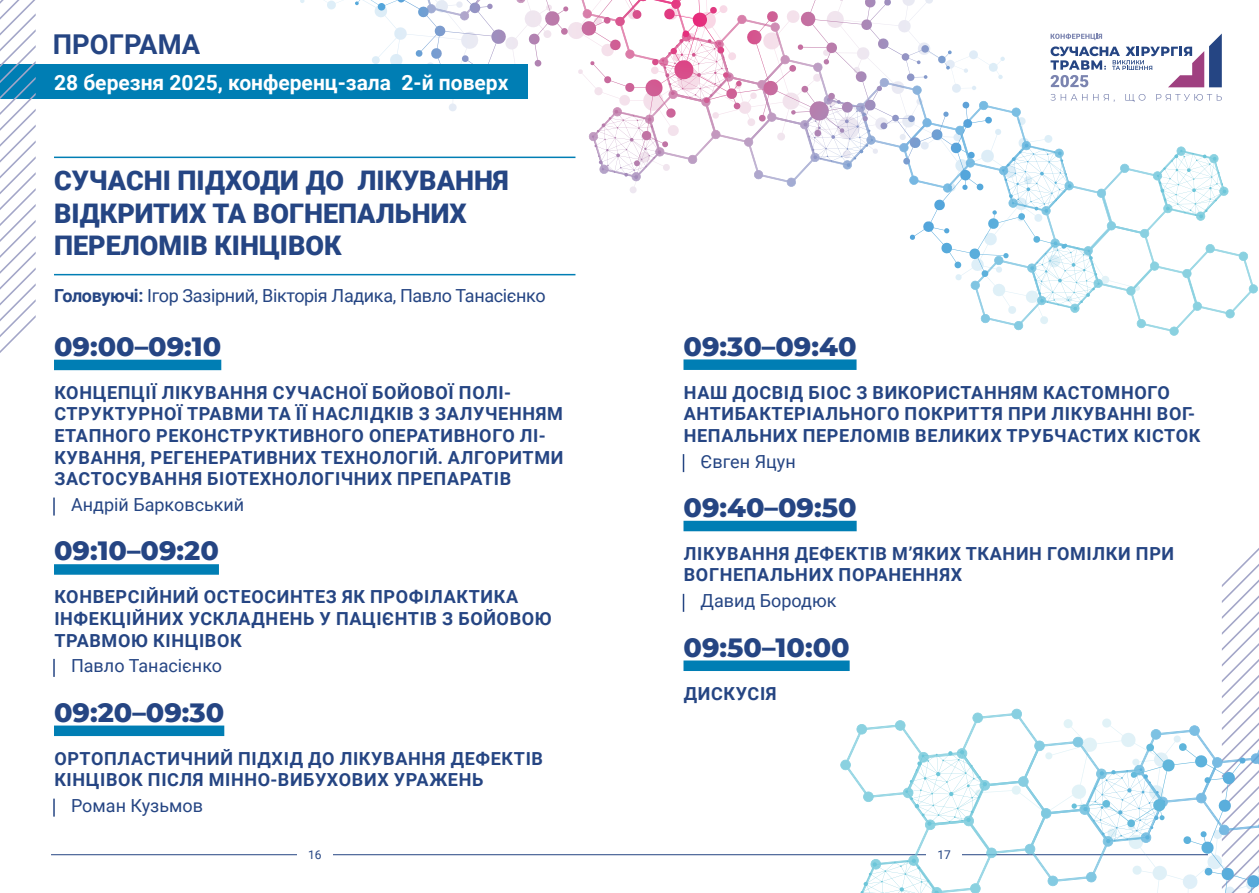
<style>
.page{position:relative;width:1259px;height:893px;background:#fff}
.page>*{position:absolute;margin:0;border:0;box-sizing:border-box;transform-origin:0 0}
.t1{font:700 27.3px "Roboto";color:#254583}
.t2{font:800 27px "Montserrat";color:#254583}
.t3{font:900 27px/32.4px "Roboto";color:#254583}
.t4{font:700 21px "Roboto";color:#fff}
.t5{font:700 18px/21.6px "Roboto";letter-spacing:.035em;color:#254583}
.t6{font:18px "Roboto";color:#254583}
.t7{font:18px "Roboto";letter-spacing:-.02em;color:#254583}
.t8{font:12px "Roboto";color:#254583}
.s1{font-weight:700}
</style>
<div class="page">
<hr style="left:51px;top:854px;width:1157px;height:1px;background:#254583">
<div style="left:297px;top:846px;width:36px;height:17px;background:#fff"></div>
<svg style="left:840px;top:520px;width:419px;height:373px"></svg>
<svg style="left:420px;top:0;width:69px;height:21px"></svg>
<svg style="left:516px;top:0;width:9px;height:3px"></svg>
<svg style="left:576px;top:0;width:682px;height:336px"></svg>
<div style="left:0;top:65px;width:527px;height:34px;background:#007eb4"></div>
<svg style="left:0;top:0;width:36px;height:353px"></svg>
<hr style="left:54px;top:274px;width:521px;height:1px;background:#007eb4">
<hr style="left:54px;top:157px;width:521px;height:1px;background:#007eb4">
<div style="left:54px;top:360px;width:167px;height:10px;background:#007eb4"></div>
<svg style="left:53px;top:498px;width:2px;height:18px"></svg>
<div style="left:54px;top:564px;width:165px;height:11px;background:#007eb4"></div>
<svg style="left:53px;top:659px;width:2px;height:18px"></svg>
<div style="left:54px;top:725px;width:170px;height:11px;background:#007eb4"></div>
<svg style="left:53px;top:799px;width:2px;height:18px"></svg>
<div style="left:683px;top:359px;width:173px;height:11px;background:#007eb4"></div>
<svg style="left:683px;top:454px;width:1px;height:18px"></svg>
<div style="left:683px;top:521px;width:173px;height:10px;background:#007eb4"></div>
<svg style="left:683px;top:594px;width:1px;height:18px"></svg>
<div style="left:683px;top:660px;width:166px;height:11px;background:#007eb4"></div>
<h1 class="t1" style="left:53px;top:25px;width:149px">ПРОГРАМА</h1>
<p class="t4" style="left:54px;top:68px;width:456px">28 березня 2025, конференц-зала 2-й поверх</p>
<h2 class="t3" style="left:54px;top:164px;width:456px">СУЧАСНІ ПІДХОДИ ДО ЛІКУВАННЯ<br>ВІДКРИТИХ ТА ВОГНЕПАЛЬНИХ<br>ПЕРЕЛОМІВ КІНЦІВОК</h2>
<p class="t7" style="left:54px;top:283px;width:493px"><span class="s1">Головуючі:</span> Ігор Зазірний, Вікторія Ладика, Павло Танасієнко</p>
<h2 class="t2" style="left:54px;top:327px;width:169px">09:00–09:10</h2>
<p class="t5" style="left:54px;top:381px;width:510px">КОНЦЕПЦІЇ ЛІКУВАННЯ СУЧАСНОЇ БОЙОВОЇ ПОЛІ-СТРУКТУРНОЇ ТРАВМИ ТА ЇЇ НАСЛІДКІВ З ЗАЛУЧЕННЯМ ЕТАПНОГО РЕКОНСТРУКТИВНОГО ОПЕРАТИВНОГО ЛІ-КУВАННЯ, РЕГЕНЕРАТИВНИХ ТЕХНОЛОГІЙ. АЛГОРИТМИ ЗАСТОСУВАННЯ БІОТЕХНОЛОГІЧНИХ ПРЕПАРАТІВ</p>
<p class="t6" style="left:71px;top:492px;width:175px">Андрій Барковський</p>
<h2 class="t2" style="left:54px;top:531px;width:166px">09:10–09:20</h2>
<p class="t5" style="left:54px;top:585px;width:499px">КОНВЕРСІЙНИЙ ОСТЕОСИНТЕЗ ЯК ПРОФІЛАКТИКА<br>ІНФЕКЦІЙНИХ УСКЛАДНЕНЬ У ПАЦІЄНТІВ З БОЙОВОЮ<br>ТРАВМОЮ КІНЦІВОК</p>
<p class="t6" style="left:71px;top:653px;width:153px">Павло Танасієнко</p>
<h2 class="t2" style="left:54px;top:692px;width:172px">09:20–09:30</h2>
<p class="t5" style="left:54px;top:747px;width:490px">ОРТОПЛАСТИЧНИЙ ПІДХІД ДО ЛІКУВАННЯ ДЕФЕКТІВ<br>КІНЦІВОК ПІСЛЯ МІННО-ВИБУХОВИХ УРАЖЕНЬ</p>
<p class="t6" style="left:71px;top:793px;width:134px">Роман Кузьмов</p>
<h2 class="t2" style="left:683px;top:326px;width:174px">09:30–09:40</h2>
<p class="t5" style="left:684px;top:381px;width:518px">НАШ ДОСВІД БІОС З ВИКОРИСТАННЯМ КАСТОМНОГО<br>АНТИБАКТЕРІАЛЬНОГО ПОКРИТТЯ ПРИ ЛІКУВАННІ ВОГ-<br>НЕПАЛЬНИХ ПЕРЕЛОМІВ ВЕЛИКИХ ТРУБЧАСТИХ КІСТОК</p>
<p class="t6" style="left:700px;top:449px;width:97px">Євген Яцун</p>
<h2 class="t2" style="left:683px;top:488px;width:175px">09:40–09:50</h2>
<p class="t5" style="left:684px;top:542px;width:492px">ЛІКУВАННЯ ДЕФЕКТІВ М’ЯКИХ ТКАНИН ГОМІЛКИ ПРИ<br>ВОГНЕПАЛЬНИХ ПОРАНЕННЯХ</p>
<p class="t6" style="left:700px;top:588px;width:137px">Давид Бородюк</p>
<h2 class="t2" style="left:683px;top:627px;width:168px">09:50–10:00</h2>
<p class="t5" style="left:684px;top:682px;width:94px">ДИСКУСІЯ</p>
<p class="t8" style="left:308px;top:846px;width:15px">16</p>
<p class="t8" style="left:937px;top:846px;width:15px">17</p>
</div>
